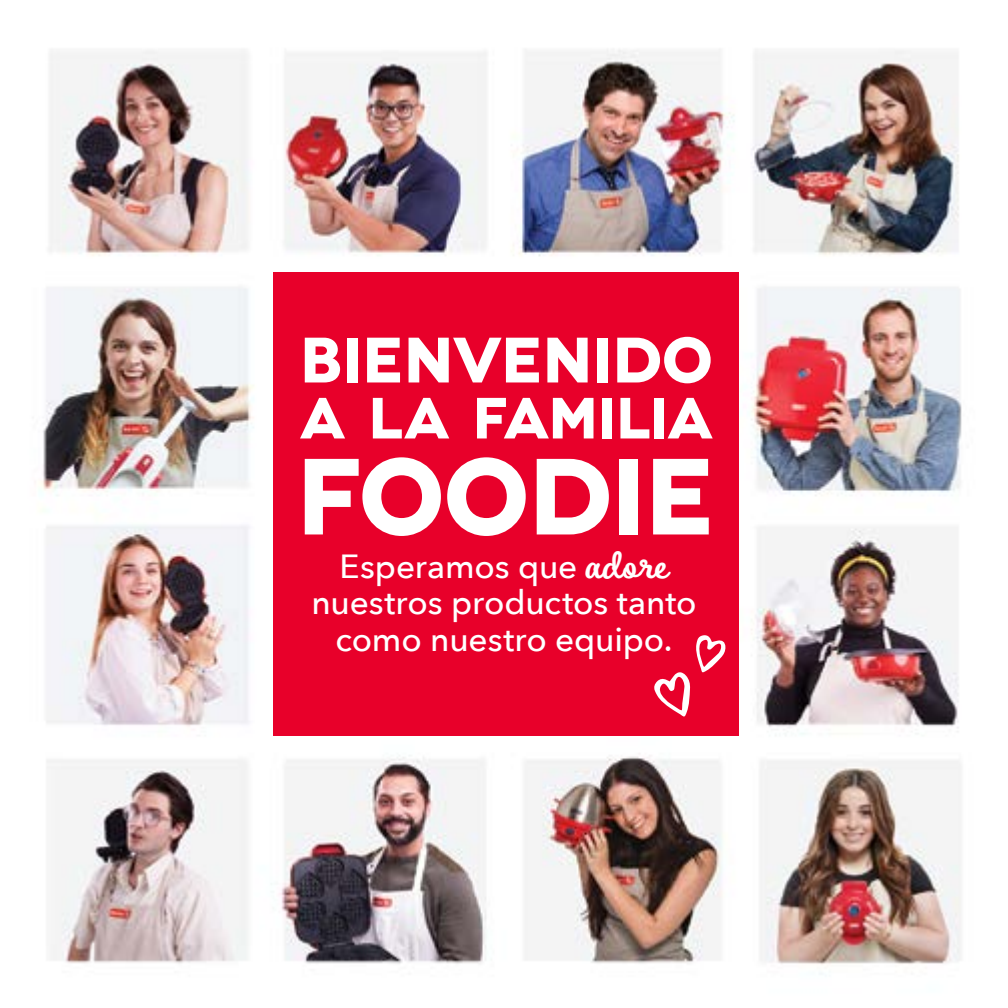
<style>
.page{position:relative;width:1008px;height:1008px;background:#fff}
.page>*{position:absolute;margin:0;border:0;box-sizing:border-box;transform-origin:0 0}
.Body_Text{font:700 108px "Novecentowide";letter-spacing:-.01em;color:#fff}
.Body_Text-2{font:700 64px "Novecentowide";letter-spacing:-.01em;color:#fff}
.Body_Text-3{font:700 58px "Novecentowide";letter-spacing:-.01em;color:#fff}
.Body_Text-4{font:500 33.4px/36.6px "Avenir Next";letter-spacing:-.005em;color:#fff;text-align:center}
.s1{font-family:"Boucherie Cursive";font-weight:700;font-size:45.6px}
</style>
<div class="page">
<img style="left:40px;top:49px;width:922px;height:925px">
<div style="left:274px;top:272px;width:465px;height:464px;background:#e8002a"></div>
<svg style="left:654px;top:635px;width:72px;height:82px"></svg>
<p class="Body_Text-2" style="left:300px;top:321px;width:415px">BIENVENIDO</p>
<p class="Body_Text-3" style="left:300px;top:383px;width:414px">A LA FAMILIA</p>
<p class="Body_Text" style="left:296px;top:430px;width:421px">FOODIE</p>
<p class="Body_Text-4" style="left:311px;top:547px;width:387px">Esperamos que <span class="s1">adore </span>nuestros productos tanto como nuestro equipo.</p>
</div>
